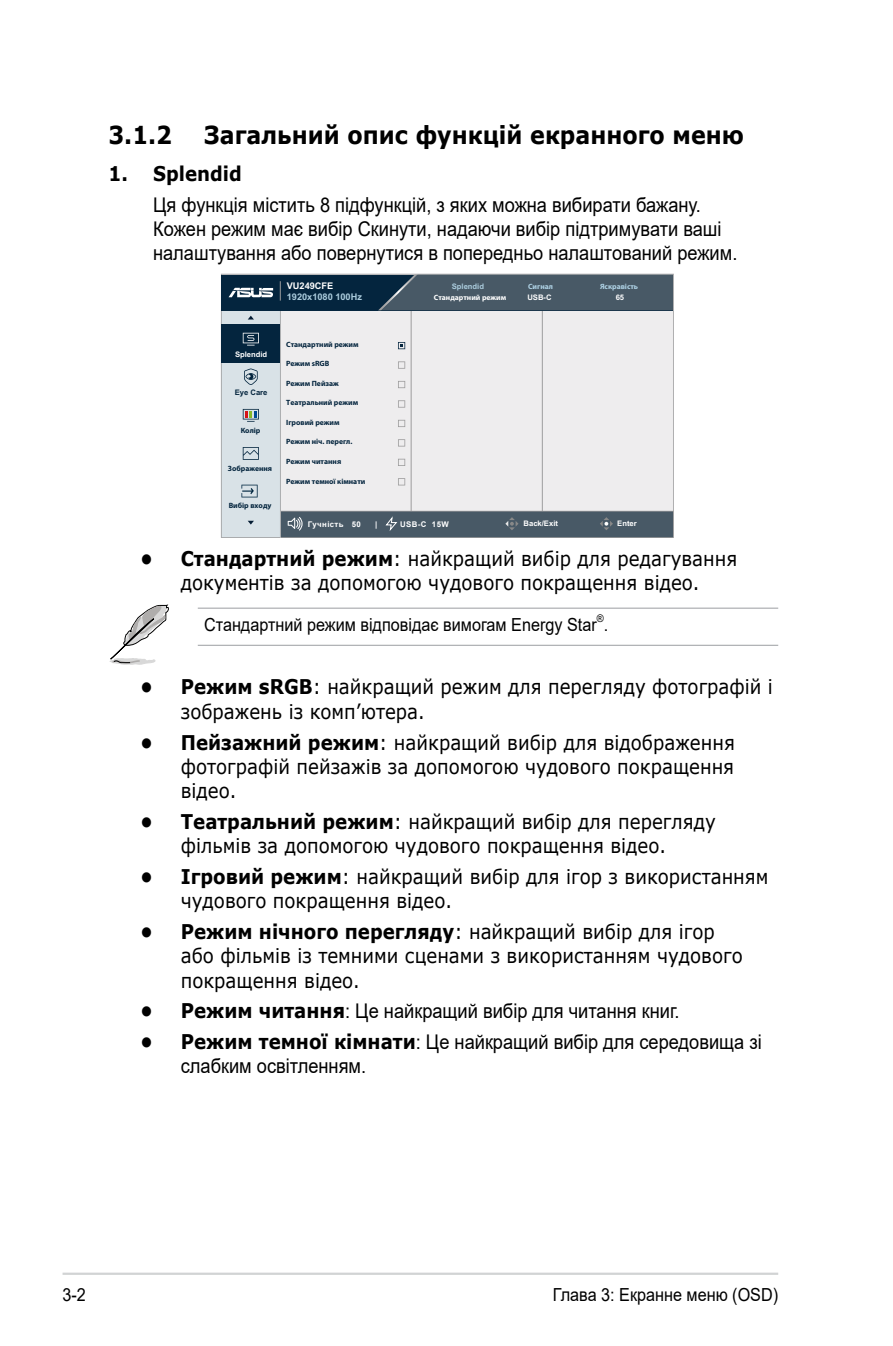
<style>
.page{position:relative;width:893px;height:1346px;background:#fff}
.page>*{position:absolute;margin:0;border:0;box-sizing:border-box;transform-origin:0 0}
.t1{font:700 24.75px "Verdana";color:#000;scale:.9 1}
.t2{font:20.25px/24.3px "Verdana";color:#000;scale:.9 1}
.t3{font:20.25px/24.3px "Arial";color:#000;scale:.9 1}
.t4{font:700 20.25px "Verdana";color:#000;scale:.9 1}
.t5{font:18px "Arial";color:#000;scale:.9 1}
.t6{font:10.58px "Arial";color:#000;scale:.9 1}
.t7{font:700 9.22px "Arial";color:#accdde}
.t8{font:700 9.22px "Arial";color:#fff}
.t9{font:700 7.88px "Arial";letter-spacing:.05em;color:#fff}
.t10{font:700 7.65px "Myriad Pro";color:#04253e}
.t11{font:700 7.65px "Arial";color:#fff}
.t12{font:700 7.65px "Myriad Pro";color:#fff}
.t13{font:700 7.65px "Myriad Pro";color:#afd2e5}
.t14{font:700 7.65px "Arial";color:#accdde}
.t15{font:700 7.65px "Arial";color:#04253e}
.s1{font-weight:700}
.s2{font-family:"Verdana";font-weight:700}
</style>
<div class="page">
<hr style="left:63px;top:1272px;width:715px;height:3px;background:#d1d3d4">
<hr style="left:198px;top:607px;width:580px;height:2px;background:#a7a9ac">
<hr style="left:198px;top:645px;width:580px;height:1px;background:#a7a9ac">
<svg style="left:221px;top:275px;width:453px;height:263px;background:#bec3c8"></svg>
<svg style="left:109px;top:604px;width:60px;height:61px"></svg>
<p class="t1" style="left:108px;top:118px;width:72px">3.1.2</p>
<p class="t1" style="left:204px;top:118px;width:601px">Загальний опис функцій екранного меню</p>
<p class="t4" style="left:108px;top:160px;width:150px">1. Splendid</p>
<p class="t3" style="left:153px;top:192px;width:651px">Ця функція містить 8 підфункцій, з яких можна вибирати бажану.<br>Кожен режим має вибір Скинути, надаючи вибір підтримувати ваші налаштування або повернутися в попередньо налаштований режим.</p>
<p class="t7" style="left:287px;top:291px;width:77px">1920x1080 100Hz</p>
<p class="t12" style="left:434px;top:292px;width:74px">Стандартний режим</p>
<p class="t8" style="left:287px;top:281px;width:48px">VU249CFE</p>
<p class="t14" style="left:452px;top:282px;width:34px">Splendid</p>
<p class="t13" style="left:600px;top:282px;width:40px">Яскравість</p>
<p class="t11" style="left:616px;top:292px;width:10px">65</p>
<p class="t13" style="left:528px;top:282px;width:26px">Сигнал</p>
<p class="t11" style="left:527px;top:292px;width:26px">USB-C</p>
<p class="t11" style="left:235px;top:350px;width:34px">Splendid</p>
<p class="t15" style="left:235px;top:388px;width:34px">Eye Care</p>
<p class="t10" style="left:241px;top:426px;width:21px">Колір</p>
<p class="t10" style="left:228px;top:463px;width:46px">Зображення</p>
<p class="t10" style="left:286px;top:339px;width:74px">Стандартний режим</p>
<p class="t10" style="left:286px;top:359px;width:45px">Режим sRGB</p>
<p class="t10" style="left:286px;top:378px;width:54px">Режим Пейзаж</p>
<p class="t10" style="left:286px;top:398px;width:74px">Театральний режим</p>
<p class="t10" style="left:286px;top:417px;width:55px">Ігровий режим</p>
<p class="t10" style="left:286px;top:437px;width:68px">Режим ніч. перегл.</p>
<p class="t10" style="left:286px;top:456px;width:57px">Режим читання</p>
<p class="t10" style="left:286px;top:476px;width:81px">Режим темної кімнати</p>
<p class="t10" style="left:229px;top:501px;width:44px">Вибір входу</p>
<p class="t2" style="left:140px;top:546px;width:665px;text-align:center"><span class="s1">• Стандартний режим</span>: найкращий вибір для редагування документів за допомогою чудового покращення відео.</p>
<p class="t5" style="left:204px;top:612px;width:451px">Стандартний режим відповідає вимогам Energy Star .</p>
<p class="t9" style="left:308px;top:518px;width:55px">Гучність 50</p>
<p class="t9" style="left:375px;top:518px;width:4px">|</p>
<p class="t9" style="left:400px;top:518px;width:50px">USB-C 15W</p>
<p class="t11" style="left:617px;top:519px;width:21px">Enter</p>
<p class="t11" style="left:524px;top:519px;width:36px">Back/Exit</p>
<p class="t6" style="left:597px;top:611px;width:9px">®</p>
<p class="t2" style="left:181px;top:675px;width:659px;text-indent:-40px"><span class="s1">• Режим sRGB</span>: найкращий режим для перегляду фотографій і зображень із комп’ютера.</p>
<p class="t2" style="left:181px;top:730px;width:617px;text-align:justify;text-indent:-40px"><span class="s1">• Пейзажний режим</span>: найкращий вибір для відображення фотографій пейзажів за допомогою чудового покращення відео.</p>
<p class="t2" style="left:140px;top:809px;width:641px;text-align:center"><span class="s1">• Театральний режим</span>: найкращий вибір для перегляду фільмів за допомогою чудового покращення відео.</p>
<p class="t2" style="left:181px;top:864px;width:654px;text-indent:-40px"><span class="s1">• Ігровий режим</span>: найкращий вибір для ігор з використанням чудового покращення відео.</p>
<p class="t2" style="left:181px;top:919px;width:626px;text-indent:-40px"><span class="s1">• Режим нічного перегляду</span>: найкращий вибір для ігор або фільмів із темними сценами з використанням чудового покращення відео.</p>
<p class="t3" style="left:140px;top:999px;width:601px"><span class="s2">• Режим читання</span>: Це найкращий вибір для читання книг.</p>
<p class="t3" style="left:181px;top:1029px;width:647px;text-indent:-40px"><span class="s2">• Режим темної кімнати</span>: Це найкращий вибір для середовища зі слабким освітленням.</p>
<p class="t5" style="left:63px;top:1282px;width:28px">3-2</p>
<p class="t5" style="left:553px;top:1282px;width:252px">Глава 3: Екранне меню (OSD)</p>
</div>
